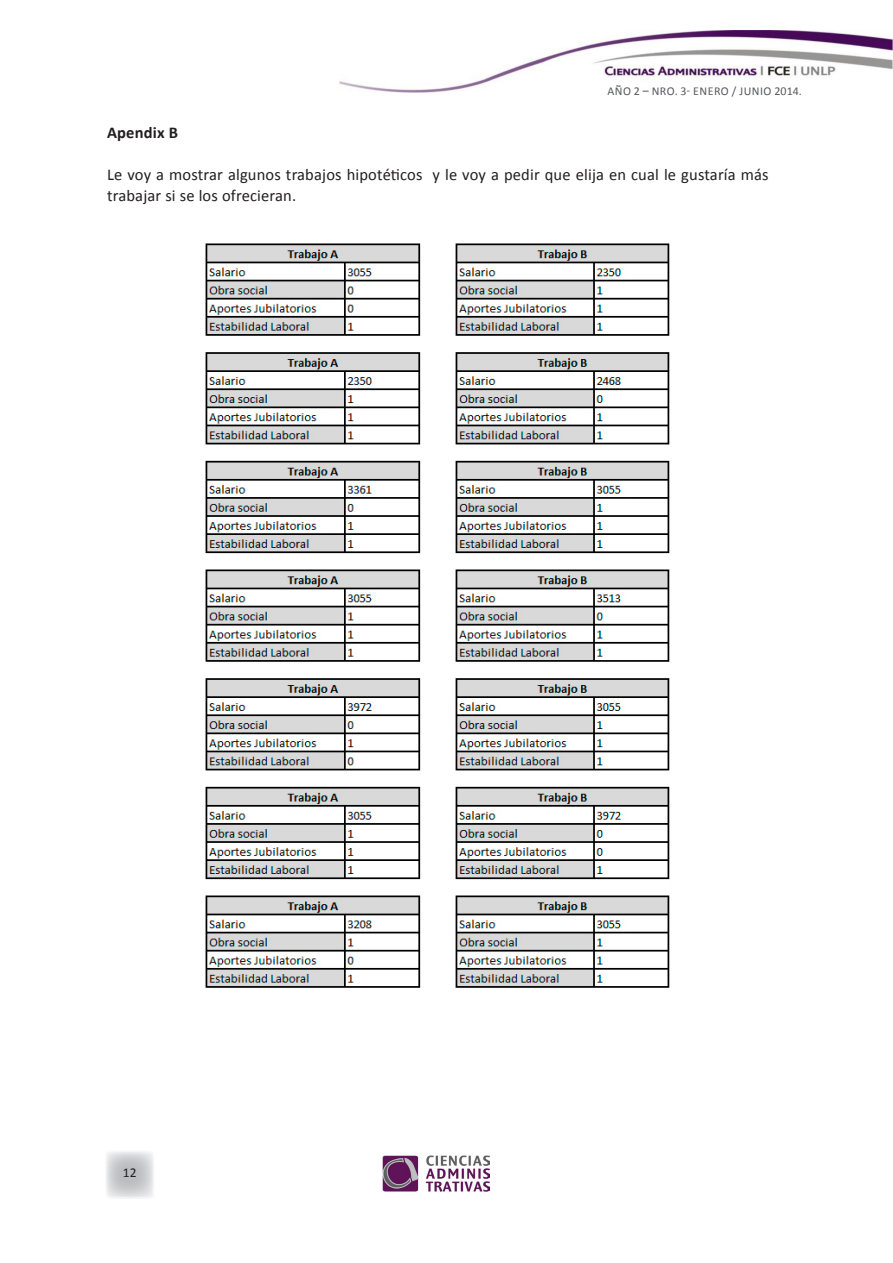
<style>
.page{position:relative;width:893px;height:1263px;background:#fff}
.page>*{position:absolute;margin:0;border:0;box-sizing:border-box;transform-origin:0 0}
.t1{font:16.5px/21px "Calibri";letter-spacing:.01em;color:#231f20}
.t2{font:700 16.5px "Calibri";letter-spacing:.01em;color:#231f20}
.t3{font:13.5px "Calibri";color:#231f20}
.t4{font:12px "Calibri";letter-spacing:.04em;color:#57585a}
.t5{font:12px "Calibri";color:#57585a}
</style>
<div class="page">
<img style="left:340px;top:30px;width:553px;height:63px">
<img style="left:383px;top:1155px;width:107px;height:36px">
<img style="left:205px;top:243px;width:465px;height:745px">
<svg style="left:106px;top:1151px;width:47px;height:46px;background:#d3d4d5"></svg>
<div style="left:607px;top:86px;width:209px;height:23px;background:#fff"></div>
<p class="t4" style="left:607px;top:84px;width:196px">AÑO 2 – NRO. 3- ENERO / JUNIO 2014.</p>
<p class="t5" style="left:633px;top:83px;width:165px">1 I Nº2 JULIO / DICIEMBRE 2013</p>
<p class="t2" style="left:107px;top:122px;width:72px">Apendix B</p>
<p class="t1" style="left:107px;top:165px;width:663px">Le voy a mostrar algunos trabajos hipotéticos y le voy a pedir que elija en cual le gustaría más trabajar si se los ofrecieran.</p>
<p class="t3" style="left:123px;top:1164px;width:15px">12</p>
<p class="t3" style="left:124px;top:1166px;width:15px">10</p>
</div>
